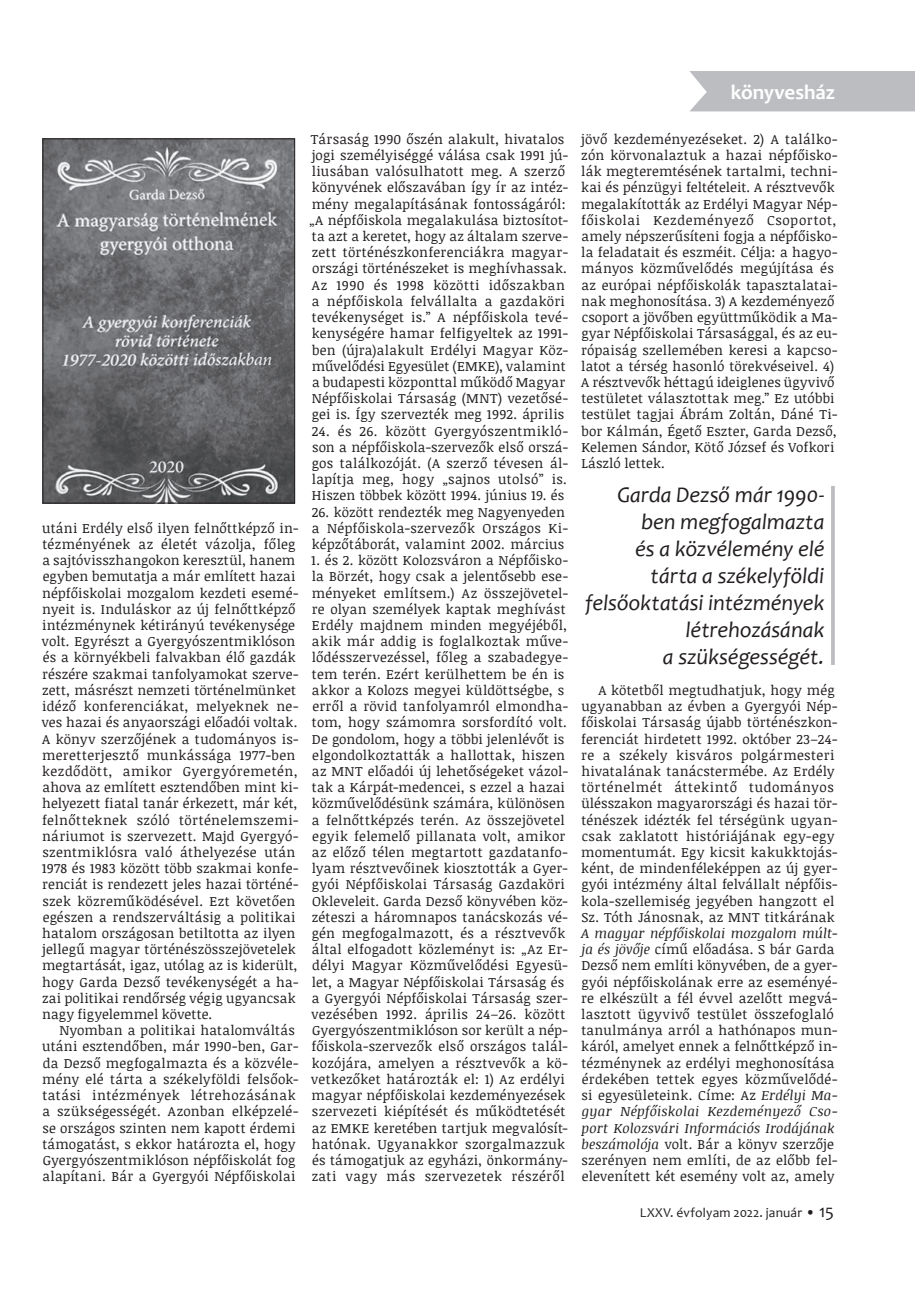
<style>
.page{position:relative;width:915px;height:1306px;background:#fff}
.page>*{position:absolute;margin:0;border:0;box-sizing:border-box;transform-origin:0 0}
.t1{font:italic 22.5px/27px "Candara";letter-spacing:-.005em;color:#231f20;text-align:right}
.t2{font:700 21px "Candara";letter-spacing:-.005em;color:#fff}
.t3{font:13.5px/16.2px "Noticia Text";letter-spacing:.02em;color:#231f20}
.t4{font:13.5px "Candara";letter-spacing:.01em;color:#231f20}
.s1{font-style:italic}
.s2{font-size:15px}
.s3{font-size:18px}
</style>
<div class="page">
<div style="left:689px;top:71px;width:225px;height:40px;background:#bcbdc0"></div>
<svg style="left:831px;top:486px;width:3px;height:179px"></svg>
<img style="left:45px;top:140px;width:248px;height:361px">
<div style="left:43px;top:138px;width:252px;height:365px;border:1px solid #231f20"></div>
<p class="t3" style="left:42px;top:519px;width:258px">utáni Erdély első ilyen felnőttképző in&shy;tézményének az életét vázolja, főleg a sajtóvisszhangokon keresztül, hanem egyben bemutatja a már említett hazai népfőiskolai mozgalom kezdeti esemé&shy;nyeit is. Induláskor az új felnőttképző intézménynek kétirányú tevékenysége volt. Egyrészt a Gyergyószentmiklóson és a környékbeli falvakban élő gazdák részére szakmai tanfolyamokat szerve&shy;zett, másrészt nemzeti történelmünket idéző konferenciákat, melyeknek ne&shy;ves hazai és anyaországi előadói voltak.<br>A könyv szerzőjének a tudományos is&shy;meretterjesztő munkássága 1977-ben kezdődött, amikor Gyergyóremetén, ahova az említett esztendőben mint ki&shy;helyezett fiatal tanár érkezett, már két, felnőtteknek szóló történelemszemi&shy;náriumot is szervezett. Majd Gyergyó&shy;szentmiklósra való áthelyezése után 1978 és 1983 között több szakmai konfe&shy;renciát is rendezett jeles hazai történé&shy;szek közreműködésével. Ezt követően egészen a rendszerváltásig a politikai hatalom országosan betiltotta az ilyen jellegű magyar történészösszejövetelek megtartását, igaz, utólag az is kiderült, hogy Garda Dezső tevékenységét a ha&shy;zai politikai rendőrség végig ugyancsak nagy figyelemmel követte.</p>
<p class="t3" style="left:42px;top:1021px;width:258px;text-indent:17px">Nyomban a politikai hatalomváltás utáni esztendőben, már 1990-ben, Gar&shy;da Dezső megfogalmazta és a közvéle&shy;mény elé tárta a székelyföldi felsőok&shy;tatási intézmények létrehozásának a szükségességét. Azonban elképzelé&shy;se országos szinten nem kapott érdemi támogatást, s ekkor határozta el, hogy Gyergyószentmiklóson népfőiskolát fog alapítani. Bár a Gyergyói Népfőiskolai</p>
<p class="t3" style="left:309px;top:130px;width:260px">Társaság 1990 őszén alakult, hivatalos jogi személyiséggé válása csak 1991 jú&shy;liusában valósulhatott meg. A szerző könyvének előszavában így ír az intéz&shy;mény megalapításának fontosságáról: „A népfőiskola megalakulása biztosítot&shy;ta azt a keretet, hogy az általam szerve&shy;zett történészkonferenciákra magyar&shy;országi történészeket is meghívhassak.<br>Az 1990 és 1998 közötti időszakban a népfőiskola felvállalta a gazdaköri tevékenységet is.” A népfőiskola tevé&shy;kenységére hamar felfigyeltek az 1991- ben (újra)alakult Erdélyi Magyar Köz&shy;művelődési Egyesület (EMKE), valamint a budapesti központtal működő Magyar Népfőiskolai Társaság (MNT) vezetősé&shy;gei is. Így szervezték meg 1992. április</p>
<p class="t3" style="left:311px;top:422px;width:258px">24. és 26. között Gyergyószentmikló&shy;son a népfőiskola-szervezők első orszá&shy;gos találkozóját. (A szerző tévesen ál&shy;lapítja meg, hogy „sajnos utolsó” is.<br>Hiszen többek között 1994. június 19. és</p>
<p class="t3" style="left:311px;top:503px;width:258px">26. között rendezték meg Nagyenyeden a Népfőiskola-szervezők Országos Ki&shy;képzőtáborát, valamint 2002. március</p>
<p class="t3" style="left:311px;top:552px;width:258px">1. és 2. között Kolozsváron a Népfőisko&shy;la Börzét, hogy csak a jelentősebb ese&shy;ményeket említsem.) Az összejövetel&shy;re olyan személyek kaptak meghívást Erdély majdnem minden megyéjéből, akik már addig is foglalkoztak műve&shy;lődésszervezéssel, főleg a szabadegye&shy;tem terén. Ezért kerülhettem be én is akkor a Kolozs megyei küldöttségbe, s erről a rövid tanfolyamról elmondha&shy;tom, hogy számomra sorsfordító volt.<br>De gondolom, hogy a többi jelenlévőt is elgondolkoztatták a hallottak, hiszen az MNT előadói új lehetőségeket vázol&shy;tak a Kárpát-medencei, s ezzel a hazai közművelődésünk számára, különösen a felnőttképzés terén. Az összejövetel egyik felemelő pillanata volt, amikor az előző télen megtartott gazdatanfo&shy;lyam résztvevőinek kiosztották a Gyer&shy;gyói Népfőiskolai Társaság Gazdaköri Okleveleit. Garda Dezső könyvében köz&shy;zéteszi a háromnapos tanácskozás vé&shy;gén megfogalmazott, és a résztvevők által elfogadott közleményt is: „Az Er&shy;délyi Magyar Közművelődési Egyesü&shy;let, a Magyar Népfőiskolai Társaság és a Gyergyói Népfőiskolai Társaság szer&shy;vezésében 1992. április 24–26. között Gyergyószentmiklóson sor került a nép&shy;főiskola-szervezők első országos talál&shy;kozójára, amelyen a résztvevők a kö&shy;vetkezőket határozták el: 1) Az erdélyi magyar népfőiskolai kezdeményezések szervezeti kiépítését és működtetését az EMKE keretében tartjuk megvalósít&shy;hatónak. Ugyanakkor szorgalmazzuk és támogatjuk az egyházi, önkormány&shy;zati vagy más szervezetek részéről</p>
<h2 class="t2" style="left:730px;top:79px;width:105px">könyvesház</h2>
<p class="t3" style="left:581px;top:130px;width:258px">jövő kezdeményezéseket. 2) A találko&shy;zón körvonalaztuk a hazai népfőisko&shy;lák megteremtésének tartalmi, techni&shy;kai és pénzügyi feltételeit. A résztvevők megalakították az Erdélyi Magyar Nép&shy;főiskolai Kezdeményező Csoportot, amely népszerűsíteni fogja a népfőisko&shy;la feladatait és eszméit. Célja: a hagyo&shy;mányos közművelődés megújítása és az európai népfőiskolák tapasztalatai&shy;nak meghonosítása. 3) A kezdeményező csoport a jövőben együttműködik a Ma&shy;gyar Népfőiskolai Társasággal, és az eu&shy;rópaiság szellemében keresi a kapcso&shy;latot a térség hasonló törekvéseivel. 4)<br>A résztvevők héttagú ideiglenes ügyvivő testületet választottak meg.” Ez utóbbi testület tagjai Ábrám Zoltán, Dáné Ti&shy;bor Kálmán, Égető Eszter, Garda Dezső, Kelemen Sándor, Kötő József és Vofkori László lettek.</p>
<h1 class="t1" style="left:585px;top:481px;width:241px">Garda Dezső már 1990- ben megfogalmazta<br>és a közvélemény elé tárta a székelyföldi felsőoktatási intézmények létrehozásának<br>a szükségességét.</h1>
<p class="t3" style="left:581px;top:681px;width:258px;text-indent:17px">A kötetből megtudhatjuk, hogy még ugyanabban az évben a Gyergyói Nép&shy;főiskolai Társaság újabb történészkon&shy;ferenciát hirdetett 1992. október 23–24- re a székely kisváros polgármesteri hivatalának tanácstermébe. Az Erdély történelmét áttekintő tudományos ülésszakon magyarországi és hazai tör&shy;ténészek idézték fel térségünk ugyan&shy;csak zaklatott históriájának egy-egy momentumát. Egy kicsit kakukktojás&shy;ként, de mindenféleképpen az új gyer&shy;gyói intézmény által felvállalt népfőis&shy;kola-szellemiség jegyében hangzott el Sz. Tóth Jánosnak, az MNT titkárának</p>
<p class="t3" style="left:581px;top:924px;width:258px"><span class="s1">A magyar népfőiskolai mozgalom múlt&shy;ja és jövője</span> című előadása. S bár Garda Dezső nem említi könyvében, de a gyer&shy;gyói népfőiskolának erre az eseményé&shy;re elkészült a fél évvel azelőtt megvá&shy;lasztott ügyvivő testület összefoglaló tanulmánya arról a hathónapos mun&shy;káról, amelyet ennek a felnőttképző in&shy;tézménynek az erdélyi meghonosítása érdekében tettek egyes közművelődé&shy;si egyesületeink. Címe: Az <span class="s1">Erdélyi Ma&shy;gyar Népfőiskolai Kezdeményező Cso&shy;port Kolozsvári Információs Irodájának beszámolója</span> volt. Bár a könyv szerzője szerényen nem említi, de az előbb fel&shy;elevenített két esemény volt az, amely</p>
<p class="t4" style="left:639px;top:1204px;width:196px">LXXV. évfolyam 2022. január <span class="s2">•</span> <span class="s3">15</span></p>
</div>
